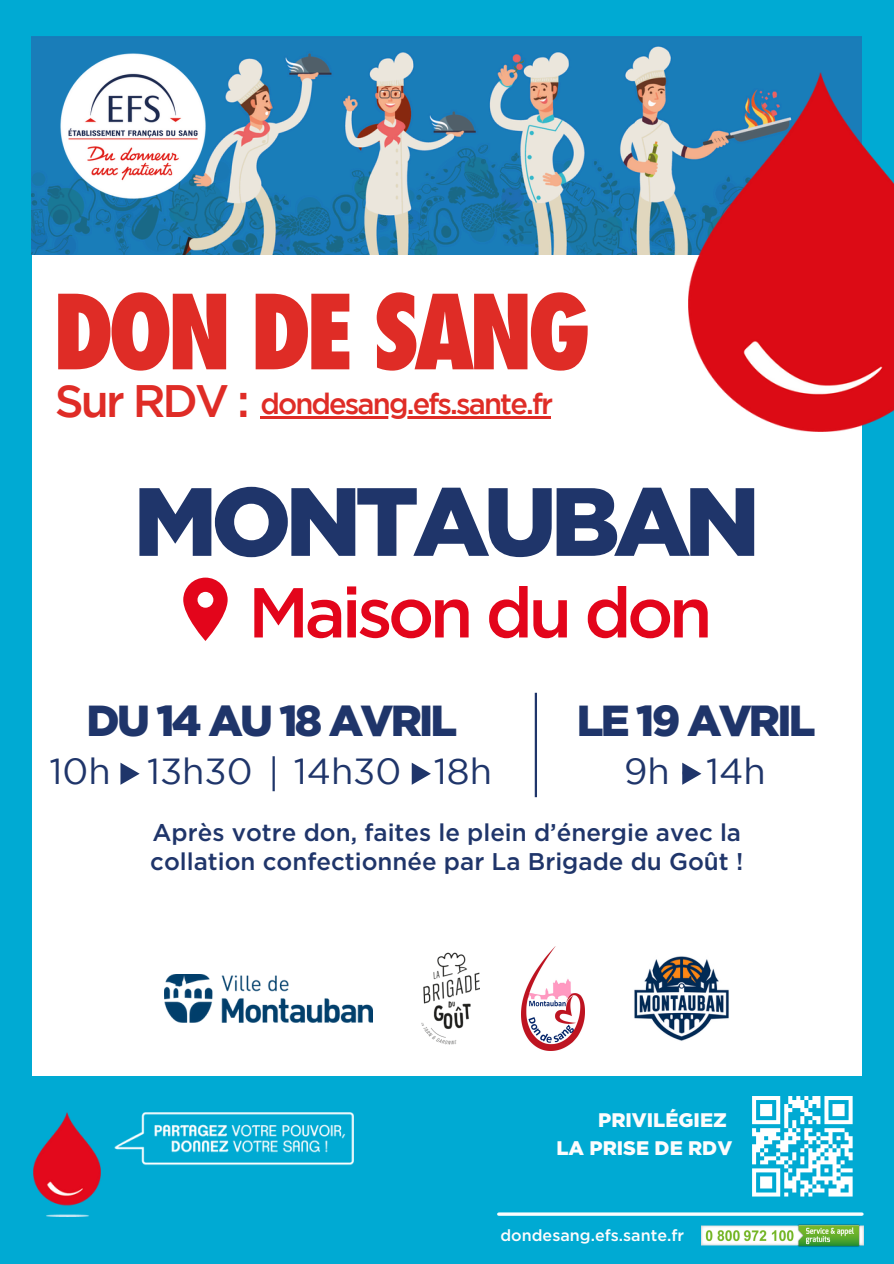
<style>
.page{position:relative;width:894px;height:1264px;background:#fff}
.page>*{position:absolute;margin:0;border:0;box-sizing:border-box;transform-origin:0 0}
.t1{font:800 condensed 100.2px "Futura Std";letter-spacing:-.065em;color:#df2c26}
.t2{font:900 96.6px "Gotham";letter-spacing:-.065em;color:#1f356a}
.t3{font:500 70.5px "Gotham";letter-spacing:-.065em;color:#e3051b}
.t4{font:500 45.3px "Gotham";letter-spacing:-.065em;color:#df2c26}
.t5{font:900 43.35px "Gotham";letter-spacing:-.065em;color:#1f356a}
.t6{font:36.15px "Gotham";color:#1f356a}
.t7{font:500 29.1px "Gotham";letter-spacing:-.065em;color:#df2c26}
.t8{font:500 24.15px/28.2px "Gotham";color:#1f356a}
.t9{font:900 19.65px "Gotham";color:#fdfcfd}
.t10{font:500 16.05px "Gotham";color:#fdfcfd}
</style>
<div class="page">
<div style="left:0;top:0;width:893px;height:1263px;background:#00aad3"></div>
<div style="left:32px;top:53px;width:829px;height:1022px;background:#fff"></div>
<img style="left:34px;top:1112px;width:319px;height:104px">
<hr style="left:498px;top:1212px;width:363px;height:3px;background:#fdfcfd">
<img style="left:701px;top:1224px;width:161px;height:23px">
<img style="left:32px;top:36px;width:829px;height:219px">
<img style="left:688px;top:72px;width:205px;height:359px">
<img style="left:42px;top:36px;width:181px;height:180px">
<svg style="left:752px;top:1096px;width:24px;height:3px"></svg>
<svg style="left:760px;top:1104px;width:12px;height:4px"></svg>
<svg style="left:760px;top:1108px;width:12px;height:4px"></svg>
<svg style="left:760px;top:1112px;width:12px;height:4px"></svg>
<svg style="left:752px;top:1099px;width:3px;height:21px"></svg>
<svg style="left:752px;top:1120px;width:24px;height:4px"></svg>
<svg style="left:764px;top:1128px;width:12px;height:4px"></svg>
<hr style="left:751px;top:1132px;width:25px;height:4px;background:#fff">
<svg style="left:751px;top:1128px;width:13px;height:12px"></svg>
<hr style="left:768px;top:1136px;width:12px;height:4px;background:#fff">
<svg style="left:756px;top:1140px;width:16px;height:4px"></svg>
<svg style="left:752px;top:1144px;width:12px;height:4px"></svg>
<svg style="left:768px;top:1156px;width:8px;height:4px"></svg>
<svg style="left:752px;top:1148px;width:16px;height:16px"></svg>
<svg style="left:752px;top:1168px;width:24px;height:4px"></svg>
<svg style="left:760px;top:1176px;width:12px;height:4px"></svg>
<svg style="left:760px;top:1180px;width:12px;height:4px"></svg>
<svg style="left:760px;top:1184px;width:12px;height:4px"></svg>
<svg style="left:752px;top:1172px;width:3px;height:20px"></svg>
<svg style="left:752px;top:1192px;width:24px;height:4px"></svg>
<svg style="left:776px;top:1096px;width:76px;height:100px"></svg>
<hr style="left:828px;top:1192px;width:24px;height:4px;background:#fff">
<hr style="left:260px;top:416px;width:291px;height:2px;background:#df2c26">
<hr style="left:272px;top:756px;width:3px;height:35px;background:#1f356a">
<svg style="left:120px;top:762px;width:20px;height:22px"></svg>
<svg style="left:411px;top:762px;width:20px;height:22px"></svg>
<svg style="left:682px;top:762px;width:19px;height:22px"></svg>
<hr style="left:534px;top:692px;width:3px;height:105px;background:#1f356a">
<svg style="left:183px;top:577px;width:44px;height:63px"></svg>
<img style="left:164px;top:974px;width:208px;height:48px">
<img style="left:421px;top:952px;width:58px;height:93px">
<img style="left:521px;top:946px;width:63px;height:104px">
<img style="left:634px;top:956px;width:95px;height:85px">
<h4 class="t1" style="left:52px;top:286px;width:540px">DON DE SANG</h4>
<h6 class="t4" style="left:55px;top:384px;width:196px">Sur RDV :</h6>
<h1 class="t7" style="left:260px;top:393px;width:294px">dondesang.efs.sante.fr</h1>
<h3 class="t2" style="left:133px;top:466px;width:628px">MONTAUBAN</h3>
<h5 class="t3" style="left:248px;top:569px;width:466px">Maison du don</h5>
<h5 class="t5" style="left:87px;top:696px;width:372px">DU 14 AU 18 AVRIL</h5>
<p class="t5" style="left:576px;top:696px;width:240px">LE 19 AVRIL</p>
<h2 class="t6" style="left:50px;top:757px;width:204px">10h - 13h30</h2>
<p class="t6" style="left:294px;top:757px;width:200px">14h30 18h</p>
<h3 class="t6" style="left:624px;top:757px;width:143px">9h - 14h</h3>
<p class="t8" style="left:150px;top:818px;width:594px">Après votre don, faites le plein d’énergie avec la collation confectionnée par La Brigade du Goût !</p>
<p class="t9" style="left:598px;top:1109px;width:130px">PRIVILÉGIEZ</p>
<h1 class="t9" style="left:556px;top:1136px;width:177px">LA PRISE DE RDV</h1>
<p class="t10" style="left:500px;top:1225px;width:185px">dondesang.efs.sante.fr</p>
</div>
